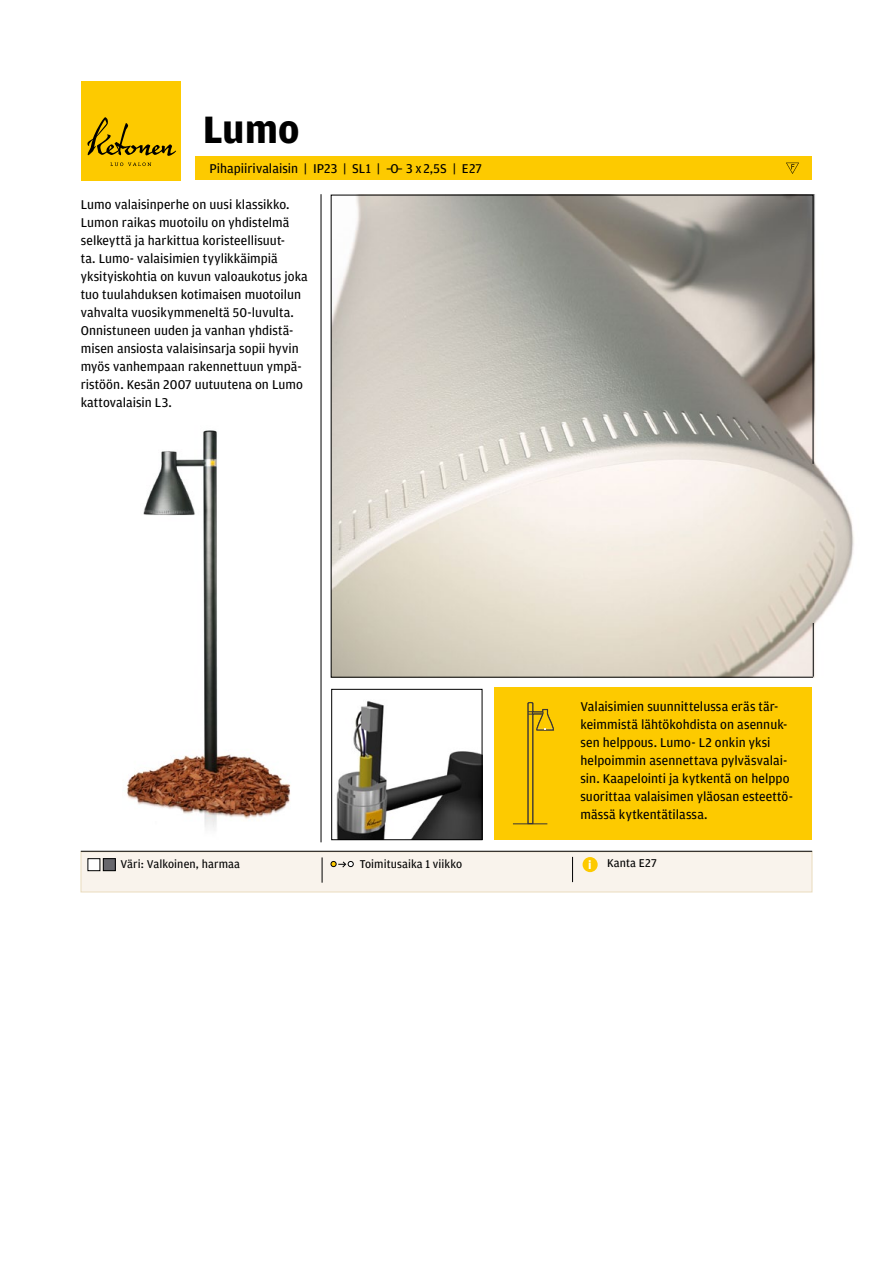
<style>
.page{position:relative;width:893px;height:1263px;background:#fff}
.page>*{position:absolute;margin:0;border:0;box-sizing:border-box;transform-origin:0 0}
.t1{font:700 40.5px "Amplitude";color:#000}
.t2{font:13.5px/18px "Amplitude";letter-spacing:.005em;color:#000}
.t3{font:12px "Amplitude";letter-spacing:.01em;color:#000}
.t4{font:700 12px "Amplitude";color:#fff}
</style>
<div class="page">
<div style="left:81px;top:81px;width:100px;height:99px;background:#fdca00"></div>
<svg style="left:87px;top:117px;width:89px;height:39px"></svg>
<svg style="left:110px;top:163px;width:41px;height:3px"></svg>
<div style="left:196px;top:157px;width:616px;height:23px;background:#fdca00"></div>
<hr style="left:321px;top:194px;width:1px;height:648px;background:#000">
<div style="left:495px;top:688px;width:317px;height:152px;background:#fdca00"></div>
<img style="left:336px;top:701px;width:144px;height:137px">
<div style="left:331px;top:689px;width:151px;height:151px;border:1px solid #000"></div>
<svg style="left:786px;top:163px;width:13px;height:11px"></svg>
<div style="left:81px;top:851px;width:731px;height:41px;background:#f9f3ec;border:1px solid #eadcbe"></div>
<svg style="left:331px;top:861px;width:23px;height:7px"></svg>
<hr style="left:81px;top:851px;width:731px;height:1px;background:#000">
<svg style="left:322px;top:857px;width:1px;height:26px"></svg>
<div style="left:103px;top:859px;width:12px;height:12px;background:#68676c"></div>
<div style="left:103px;top:858px;width:13px;height:13px;border:1px solid #000"></div>
<div style="left:583px;top:857px;width:15px;height:15px;background:#fdca00;border-radius:50%"></div>
<svg style="left:527px;top:702px;width:27px;height:123px"></svg>
<hr style="left:513px;top:823px;width:34px;height:1px;background:#373437">
<div style="left:88px;top:859px;width:12px;height:12px;background:#fff"></div>
<div style="left:88px;top:858px;width:12px;height:13px;border:1px solid #000"></div>
<img style="left:126px;top:430px;width:165px;height:398px">
<img style="left:813px;top:195px;width:41px;height:482px">
<svg style="left:331px;top:195px;width:482px;height:483px;background:#c6c1b7"></svg>
<hr style="left:813px;top:623px;width:1px;height:54px;background:#000">
<svg style="left:572px;top:857px;width:1px;height:25px"></svg>
<p class="t1" style="left:203px;top:107px;width:98px">Lumo</p>
<p class="t2" style="left:209px;top:160px;width:274px">Pihapiirivalaisin | IP23 | SL1 | –O– 3 x 2,5S | E27</p>
<p class="t2" style="left:81px;top:196px;width:210px">Lumo valaisinperhe on uusi klassikko.</p>
<p class="t2" style="left:81px;top:214px;width:229px">Lumon raikas muotoilu on yhdistelmä selkeyttä ja harkittua koristeellisuut-<br>ta. Lumo- valaisimien tyylikkäimpiä yksityiskohtia on kuvun valoaukotus joka tuo tuulahduksen kotimaisen muotoilun vahvalta vuosikymmeneltä 50-luvulta.<br>Onnistuneen uuden ja vanhan yhdistä&shy;misen ansiosta valaisinsarja sopii hyvin myös vanhempaan rakennettuun ympä&shy;ristöön. Kesän 2007 uutuutena on Lumo kattovalaisin L3.</p>
<p class="t2" style="left:580px;top:697px;width:214px">Valaisimien suunnittelussa eräs tär&shy;keimmistä lähtökohdista on asennuk&shy;sen helppous. Lumo- L2 onkin yksi helpoimmin asennettava pylväsvalai&shy;sin. Kaapelointi ja kytkentä on helppo suorittaa valaisimen yläosan esteettö&shy;mässä kytkentätilassa.</p>
<p class="t3" style="left:120px;top:857px;width:121px">Väri: Valkoinen, harmaa</p>
<p class="t3" style="left:360px;top:857px;width:104px">Toimitusaika 1 viikko</p>
<p class="t4" style="left:588px;top:858px;width:5px">i</p>
<p class="t3" style="left:607px;top:856px;width:51px">Kanta E27</p>
</div>
